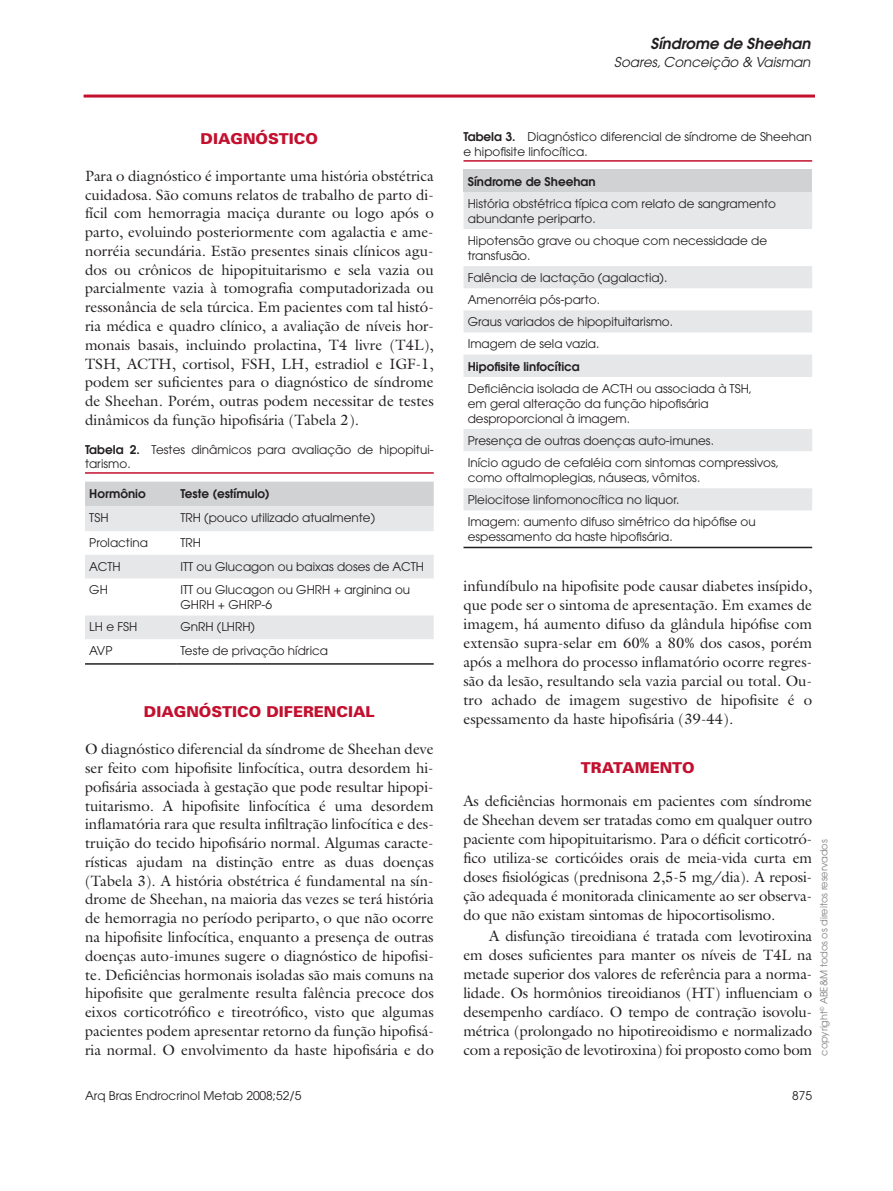
<style>
.page{position:relative;width:893px;height:1191px;background:#fff}
.page>*{position:absolute;margin:0;border:0;box-sizing:border-box;transform-origin:0 0}
.t1{font:15px/18.8px "Galliard";color:#231f20;text-align:justify}
.t2{font:900 15px "Univers";color:#c3102f}
.t3{font:italic 600 15px "Avant Garde";color:#231f20}
.t4{font:italic 13.5px "Avant Garde";color:#231f20}
.t5{font:12px/22px "Avant Garde";color:#231f20}
.t6{font:600 12px "Avant Garde";color:#231f20}
.t7{font:9.9px "Avant Garde";letter-spacing:-.01em;color:#808285}
.s1{font-weight:600}
</style>
<div class="page">
<hr style="left:84px;top:95px;width:731px;height:3px;background:#c3102f">
<hr style="left:85px;top:472px;width:349px;height:2px;background:#c3102f">
<div style="left:85px;top:481px;width:349px;height:25px;background:#d1d2d4"></div>
<svg style="left:85px;top:506px;width:349px;height:133px;fill:#e6e7e9"></svg>
<hr style="left:85px;top:663px;width:91px;height:1px;background:#231f20">
<hr style="left:176px;top:663px;width:258px;height:1px;background:#231f20">
<hr style="left:463px;top:160px;width:349px;height:2px;background:#c3102f">
<div style="left:463px;top:169px;width:349px;height:23px;background:#d1d2d4"></div>
<svg style="left:463px;top:192px;width:349px;height:318px"></svg>
<hr style="left:463px;top:547px;width:349px;height:1px;background:#231f20">
<p class="t2" style="left:201px;top:129px;width:116px">DIAGNÓSTICO</p>
<p class="t1" style="left:85px;top:166px;width:350px">Para o diagnóstico é importante uma história obstétrica cuidadosa. São comuns relatos de trabalho de parto di&shy;fícil com hemorragia maciça durante ou logo após o parto, evoluindo posteriormente com agalactia e ame&shy;norréia secundária. Estão presentes sinais clínicos agu&shy;dos ou crônicos de hipopituitarismo e sela vazia ou parcialmente vazia à tomografia computadorizada ou ressonância de sela túrcica. Em pacientes com tal histó&shy;ria médica e quadro clínico, a avaliação de níveis hor&shy;monais basais, incluindo prolactina, T4 livre (T4L), TSH, ACTH, cortisol, FSH, LH, estradiol e IGF-1, podem ser suficientes para o diagnóstico de síndrome de Sheehan. Porém, outras podem necessitar de testes dinâmicos da função hipofisária (Tabela 2).</p>
<p class="t5" style="left:85px;top:442px;width:350px;line-height:14.4px"><span class="s1">Tabela 2.</span> Testes dinâmicos para avaliação de hipopitui&shy;tarismo.</p>
<p class="t6" style="left:89px;top:485px;width:58px">Hormônio</p>
<p class="t6" style="left:180px;top:485px;width:91px">Teste (estímulo)</p>
<p class="t5" style="left:89px;top:507px;width:21px">TSH</p>
<p class="t5" style="left:180px;top:507px;width:196px">TRH (pouco utilizado atualmente)</p>
<p class="t5" style="left:89px;top:531px;width:60px">Prolactina</p>
<p class="t5" style="left:180px;top:531px;width:22px">TRH</p>
<p class="t5" style="left:89px;top:555px;width:33px">ACTH</p>
<p class="t5" style="left:180px;top:555px;width:245px">ITT ou Glucagon ou baixas doses de ACTH</p>
<p class="t5" style="left:89px;top:579px;width:20px">GH</p>
<p class="t5" style="left:180px;top:582px;width:231px;line-height:15px">ITT ou Glucagon ou GHRH + arginina ou<br>GHRH + GHRP-6</p>
<p class="t5" style="left:89px;top:616px;width:50px">LH e FSH</p>
<p class="t5" style="left:180px;top:616px;width:76px">GnRH (LHRH)</p>
<p class="t5" style="left:89px;top:639px;width:25px">AVP</p>
<p class="t5" style="left:180px;top:639px;width:149px">Teste de privação hídrica</p>
<p class="t2" style="left:144px;top:702px;width:161px">DIAGNÓSTICO DIFEREN</p>
<p class="t2" style="left:336px;top:702px;width:40px">CIAL</p>
<p class="t1" style="left:85px;top:739px;width:350px">O diagnóstico diferencial da síndrome de Sheehan deve ser feito com hipofisite linfocítica, outra desordem hi&shy;pofisária associada à gestação que pode resultar hipopi&shy;tuitarismo. A hipofisite linfocítica é uma desordem inflamatória rara que resulta infiltração linfocítica e des&shy;truição do tecido hipofisário normal. Algumas caracte&shy;rísticas ajudam na distinção entre as duas doenças (Tabela 3). A história obstétrica é fundamental na sín&shy;drome de Sheehan, na maioria das vezes se terá história de hemorragia no período periparto, o que não ocorre na hipofisite linfocítica, enquanto a presença de outras doenças auto-imunes sugere o diagnóstico de hipofisi&shy;te. Deficiências hormonais isoladas são mais comuns na hipofisite que geralmente resulta falência precoce dos eixos corticotrófico e tireotrófico, visto que algumas pacientes podem apresentar retorno da função hipofisá&shy;ria normal. O envolvimento da haste hipofisária e do</p>
<p class="t3" style="left:650px;top:34px;width:161px">Síndrome de Sheehan</p>
<p class="t4" style="left:614px;top:54px;width:198px">Soares, Conceição &amp; Vaisman</p>
<p class="t5" style="left:463px;top:130px;width:350px;line-height:14.4px"><span class="s1">Tabela 3.</span> Diagnóstico diferencial de síndrome de Sheehan e hipofisite linfocítica.</p>
<p class="t6" style="left:468px;top:173px;width:129px">Síndrome de Sheehan</p>
<p class="t5" style="left:468px;top:196px;width:310px;line-height:15px">História obstétrica típica com relato de sangramento abundante periparto.</p>
<p class="t5" style="left:468px;top:233px;width:301px;line-height:15px">Hipotensão grave ou choque com necessidade de transfusão.</p>
<p class="t5" style="left:468px;top:266px;width:207px">Falência de lactação (agalactia).<br>Amenorréia pós-parto.<br>Graus variados de hipopituitarismo.<br>Imagem de sela vazia.</p>
<p class="t6" style="left:468px;top:358px;width:114px">Hipofisite linfocítica</p>
<p class="t5" style="left:468px;top:381px;width:286px;line-height:15px">Deficiência isolada de ACTH ou associada à TSH, em geral alteração da função hipofisária desproporcional à imagem.</p>
<p class="t5" style="left:468px;top:429px;width:313px">Presença de outras doenças auto-imunes.<br>Início agudo de cefaléia com sintomas compressivos,</p>
<p class="t5" style="left:468px;top:466px;width:290px">como oftalmoplegias, náuseas, vômitos.<br>Pleiocitose linfomonocítica no liquor.<br>Imagem: aumento difuso simétrico da hipófise ou</p>
<p class="t5" style="left:468px;top:525px;width:206px">espessamento da haste hipofisária.</p>
<p class="t1" style="left:463px;top:576px;width:350px">infundíbulo na hipofisite pode causar diabetes insípido, que pode ser o sintoma de apresentação. Em exames de imagem, há aumento difuso da glândula hipófise com extensão supra-selar em 60% a 80% dos casos, porém após a melhora do processo inflamatório ocorre regres&shy;são da lesão, resultando sela vazia parcial ou total. Ou&shy;tro achado de imagem sugestivo de hipofisite é o espessamento da haste hipofisária (39-44).</p>
<p class="t2" style="left:581px;top:758px;width:23px">TRATAMENTO</p>
<p class="t1" style="left:463px;top:791px;width:350px">As deficiências hormonais em pacientes com síndrome de Sheehan devem ser tratadas como em qualquer outro paciente com hipopituitarismo. Para o déficit corticotró&shy;fico utiliza-se corticóides orais de meia-vida curta em doses fisiológicas (prednisona 2,5-5 mg/dia). A reposi&shy;ção adequada é monitorada clinicamente ao ser observa&shy;do que não existam sintomas de hipocortisolismo.</p>
<p class="t1" style="left:463px;top:926px;width:350px;text-indent:26px">A disfunção tireoidiana é tratada com levotiroxina em doses suficientes para manter os níveis de T4L na metade superior dos valores de referência para a norma&shy;lidade. Os hormônios tireoidianos (HT) influenciam o desempenho cardíaco. O tempo de contração isovolu&shy;métrica (prolongado no hipotireoidismo e normalizado com a reposição de levotiroxina) foi proposto como bom</p>
<p class="t7" style="left:818px;top:1055px;width:217px;rotate:-90deg">copyright<sup>©</sup> ABE&amp;M todos os direitos reservados</p>
<p class="t5" style="left:85px;top:1084px;width:218px">Arq Bras Endrocrinol Metab 2008;52/5</p>
<p class="t5" style="left:792px;top:1084px;width:21px">875</p>
</div>
